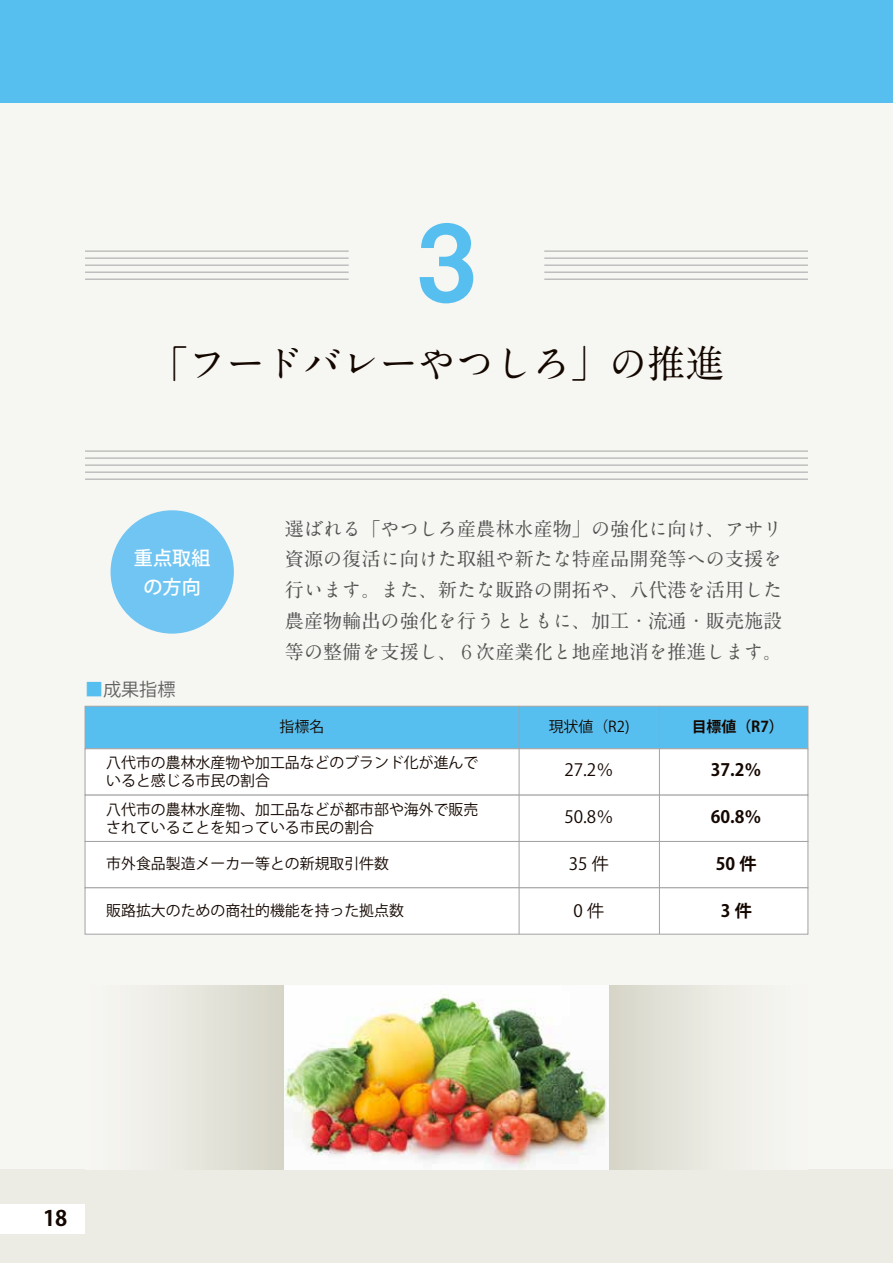
<style>
.page{position:relative;width:893px;height:1263px;background:#f6f6f2}
.page>*{position:absolute;margin:0;border:0;box-sizing:border-box;transform-origin:0 0}
.t1{font:106.35px "Midashi Go Pro MB31";color:#57bff0}
.t2{font:700 38.25px "A1 Mincho Std";color:#140700}
.t3{font:700 21.3px "Koz Go Pr 6 N";color:#140700}
.t4{font:700 19.2px/30.8px "A1 Mincho Std";color:#535353;text-align:justify}
.t5{font:500 19.2px/28.7px "Koz Go Pr 6 N";color:#fff;text-align:center}
.t6{font:18px "Koz Go Pr 6 N";color:#616161}
.t7{font:16.95px "Koz Go Pr 6 N";color:#140700}
.t8{font:700 16.95px "Koz Go Pr 6 N";color:#140700}
.t9{font:14.85px/18px "Koz Go Pr 6 N";color:#140700}
.t10{font:700 14.85px "Koz Go Pr 6 N";color:#140700}
.s1{color:#57bff0}
</style>
<div class="page">
<div style="left:0;top:1169px;width:893px;height:94px;background:#edece4"></div>
<div style="left:0;top:0;width:893px;height:102px;background:#57bff0"></div>
<div style="left:0;top:1204px;width:85px;height:29px;background:#fff"></div>
<hr style="left:85px;top:251px;width:264px;height:1px;background:#a3a3a5">
<hr style="left:85px;top:258px;width:264px;height:1px;background:#a3a3a5">
<hr style="left:85px;top:265px;width:264px;height:1px;background:#a3a3a5">
<hr style="left:85px;top:272px;width:264px;height:1px;background:#a3a3a5">
<hr style="left:85px;top:279px;width:264px;height:1px;background:#a3a3a5">
<hr style="left:544px;top:251px;width:264px;height:1px;background:#a3a3a5">
<hr style="left:544px;top:258px;width:264px;height:1px;background:#a3a3a5">
<hr style="left:544px;top:265px;width:264px;height:1px;background:#a3a3a5">
<hr style="left:544px;top:272px;width:264px;height:1px;background:#a3a3a5">
<hr style="left:544px;top:279px;width:264px;height:1px;background:#a3a3a5">
<hr style="left:85px;top:451px;width:723px;height:1px;background:#a3a3a5">
<hr style="left:85px;top:458px;width:723px;height:1px;background:#a3a3a5">
<hr style="left:85px;top:465px;width:723px;height:1px;background:#a3a3a5">
<hr style="left:85px;top:472px;width:723px;height:1px;background:#a3a3a5">
<hr style="left:85px;top:479px;width:723px;height:1px;background:#a3a3a5">
<div style="left:111px;top:510px;width:123px;height:124px;background:#70c5f2;border-radius:50%"></div>
<div style="left:85px;top:706px;width:723px;height:43px;background:#57bff0;border:1px solid #a3a3a5"></div>
<div style="left:85px;top:748px;width:723px;height:47px;background:#fff;border:1px solid #a3a3a5"></div>
<div style="left:85px;top:795px;width:723px;height:47px;background:#fff;border:1px solid #a3a3a5"></div>
<div style="left:85px;top:841px;width:723px;height:47px;background:#fff;border:1px solid #a3a3a5"></div>
<div style="left:85px;top:887px;width:723px;height:47px;background:#fff;border:1px solid #a3a3a5"></div>
<hr style="left:519px;top:706px;width:1px;height:228px;background:#a3a3a5">
<hr style="left:659px;top:706px;width:1px;height:228px;background:#a3a3a5">
<svg style="left:154px;top:985px;width:581px;height:184px"></svg>
<img style="left:284px;top:985px;width:325px;height:184px">
<h1 class="t1" style="left:417px;top:177px;width:61px">3</h1>
<h2 class="t2" style="left:150px;top:333px;width:576px">「フードバレーやつしろ」の推進</h2>
<p class="t5" style="left:134px;top:544px;width:78px">重点取組の方向</p>
<p class="t6" style="left:85px;top:679px;width:92px"><span class="s1">■</span>成果指標</p>
<p class="t4" style="left:285px;top:510px;width:499px">選ばれる「やつしろ産農林水産物」の強化に向け、アサリ資源の復活に向けた取組や新たな特産品開発等への支援を行います。また、新たな販路の開拓や、八代港を活用した農産物輸出の強化を行うとともに、加工・流通・販売施設等の整備を支援し、６次産業化と地産地消を推進します。</p>
<p class="t9" style="left:280px;top:718px;width:46px">指標名</p>
<p class="t9" style="left:549px;top:718px;width:82px">現状値（R2)</p>
<p class="t10" style="left:692px;top:718px;width:94px">目標値（R7）</p>
<p class="t9" style="left:106px;top:754px;width:374px">八代市の農林水産物や加工品などのブランド化が進んでいると感じる市民の割合</p>
<p class="t9" style="left:106px;top:800px;width:374px">八代市の農林水産物、加工品などが都市部や海外で販売されていることを知っている市民の割合</p>
<p class="t9" style="left:106px;top:855px;width:284px">市外食品製造メーカー等との新規取引件数</p>
<p class="t9" style="left:106px;top:902px;width:299px">販路拡大のための商社的機能を持った拠点数</p>
<p class="t7" style="left:564px;top:760px;width:50px">27.2％</p>
<p class="t7" style="left:564px;top:807px;width:50px">50.8％</p>
<p class="t7" style="left:569px;top:854px;width:42px">35 件</p>
<p class="t7" style="left:574px;top:901px;width:32px">0 件</p>
<p class="t8" style="left:711px;top:760px;width:52px">37.2％</p>
<p class="t8" style="left:711px;top:807px;width:52px">60.8％</p>
<p class="t8" style="left:716px;top:854px;width:42px">50 件</p>
<p class="t8" style="left:721px;top:901px;width:32px">3 件</p>
<p class="t3" style="left:43px;top:1206px;width:26px">18</p>
</div>
